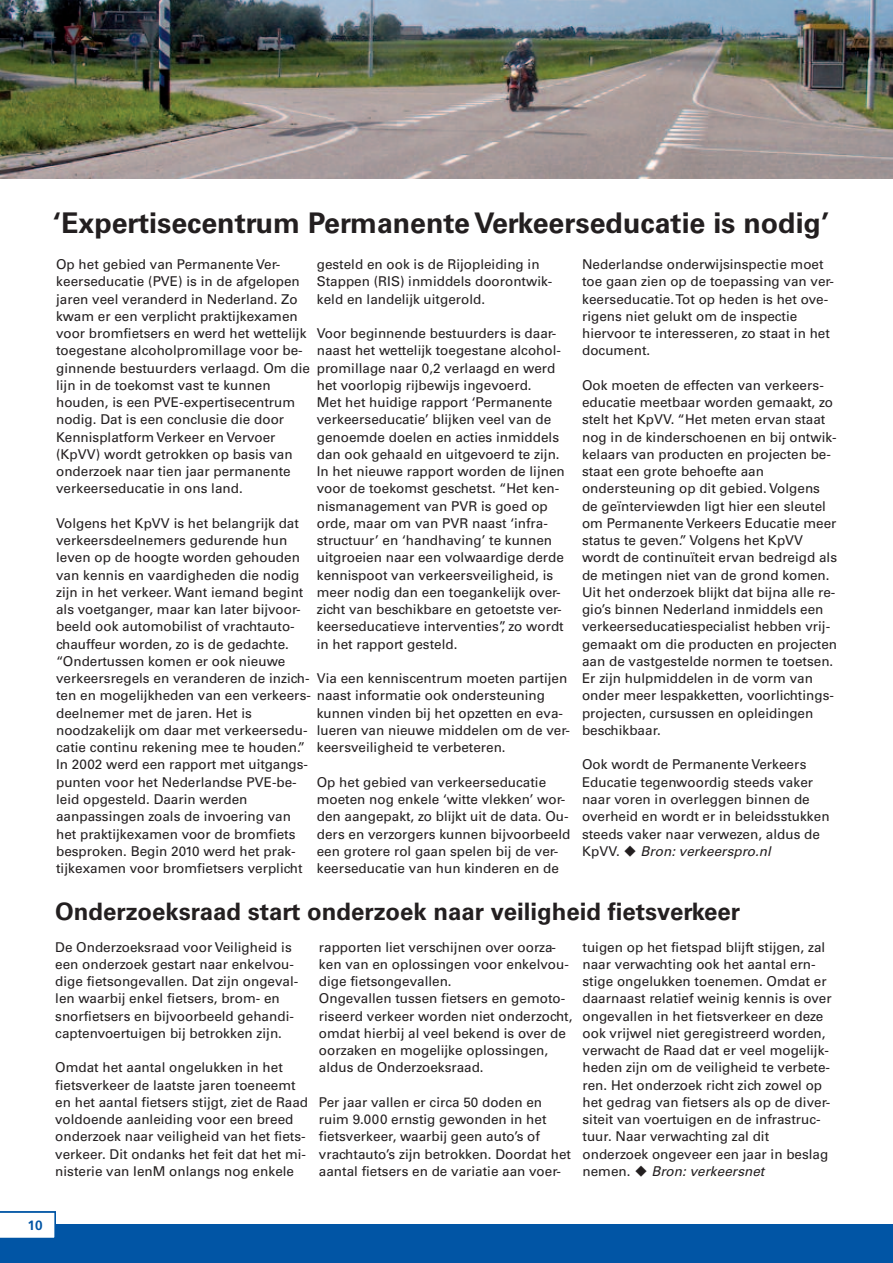
<style>
.page{position:relative;width:893px;height:1263px;background:#fff}
.page>*{position:absolute;margin:0;border:0;box-sizing:border-box;transform-origin:0 0}
.t1{font:700 28.5px "Univers LT Std";color:#231f20}
.t2{font:700 24px "Univers LT Std";color:#231f20}
.t3{font:13.5px/17.2px "Univers LT Std";color:#231f20}
.t4{font:700 13.5px "Frutiger LT Std";color:#0155a5}
.s1{font-style:italic}
</style>
<div class="page">
<img style="left:0;top:0;width:893px;height:179px">
<div style="left:0;top:1225px;width:893px;height:38px;background:#0155a5"></div>
<svg style="left:0;top:1212px;width:55px;height:26px"></svg>
<h1 class="t1" style="left:53px;top:213px;width:777px">‘Expertisecentrum Permanente Verkeerseducatie is nodig’</h1>
<p class="t3" style="left:56px;top:257px;width:255px">Op het gebied van Permanente Ver&shy;keerseducatie (PVE) is in de afgelopen jaren veel veranderd in Nederland. Zo kwam er een verplicht praktijkexamen voor bromfietsers en werd het wettelijk toegestane alcoholpromillage voor be&shy;ginnende bestuurders verlaagd. Om die lijn in de toekomst vast te kunnen houden, is een PVE-expertisecentrum nodig. Dat is een conclusie die door Kennisplatform Verkeer en Vervoer (KpVV) wordt getrokken op basis van onderzoek naar tien jaar permanente verkeerseducatie in ons land.</p>
<p class="t3" style="left:56px;top:516px;width:490px">Volgens het KpVV is het belangrijk dat<br>verkeersdeelnemers gedurende hun<br>leven op de hoogte worden gehouden<br>van kennis en vaardigheden die nodig<br>zijn in het verkeer. Want iemand begint<br>als voetganger, maar kan later bijvoor-<br>beeld ook automobilist of vrachtauto-<br>chauffeur worden, zo is de gedachte.<br>“Ondertussen komen er ook nieuwe<br>verkeersregels en veranderen de inzich-<br>ten en mogelijkheden van een verkeers- naast informatie ook ondersteuning deelnemer met de jaren. Het is<br>noodzakelijk om daar met verkeersedu-<br>catie continu rekening mee te houden.”<br>In 2002 werd een rapport met uitgangs-<br>punten voor het Nederlandse PVE-be-<br>leid opgesteld. Daarin werden<br>aanpassingen zoals de invoering van<br>het praktijkexamen voor de bromfiets<br>besproken. Begin 2010 werd het prak-<br>tijkexamen voor bromfietsers verplicht</p>
<p class="t3" style="left:317px;top:257px;width:237px">gesteld en ook is de Rijopleiding in<br>Stappen (RIS) inmiddels doorontwik&shy;keld en landelijk uitgerold.</p>
<p class="t3" style="left:317px;top:326px;width:249px">Voor beginnende bestuurders is daar&shy;naast het wettelijk toegestane alcohol&shy;promillage naar 0,2 verlaagd en werd het voorlopig rijbewijs ingevoerd.<br>Met het huidige rapport ‘Permanente verkeerseducatie’ blijken veel van de genoemde doelen en acties inmiddels dan ook gehaald en uitgevoerd te zijn.<br>In het nieuwe rapport worden de lijnen voor de toekomst geschetst. “Het ken&shy;nismanagement van PVR is goed op orde, maar om van PVR naast ‘infra&shy;structuur’ en ‘handhaving’ te kunnen uitgroeien naar een volwaardige derde kennispoot van verkeersveiligheid, is meer nodig dan een toegankelijk over&shy;zicht van beschikbare en getoetste ver&shy;keerseducatieve interventies”, zo wordt in het rapport gesteld.</p>
<p class="t3" style="left:317px;top:671px;width:252px">Via een kenniscentrum moeten partijen</p>
<p class="t3" style="left:317px;top:705px;width:255px">kunnen vinden bij het opzetten en eva&shy;lueren van nieuwe middelen om de ver&shy;keersveiligheid te verbeteren.</p>
<p class="t3" style="left:317px;top:774px;width:255px">Op het gebied van verkeerseducatie moeten nog enkele ‘witte vlekken’ wor&shy;den aangepakt, zo blijkt uit de data. Ou&shy;ders en verzorgers kunnen bijvoorbeeld een grotere rol gaan spelen bij de ver&shy;keerseducatie van hun kinderen en de</p>
<p class="t3" style="left:582px;top:257px;width:254px">Nederlandse onderwijsinspectie moet toe gaan zien op de toepassing van ver&shy;keerseducatie.Tot op heden is het ove&shy;rigens niet gelukt om de inspectie hiervoor te interesseren, zo staat in het document.</p>
<p class="t3" style="left:582px;top:378px;width:257px">Ook moeten de effecten van verkeers&shy;educatie meetbaar worden gemaakt, zo stelt het KpVV. “Het meten ervan staat nog in de kinderschoenen en bij ontwik&shy;kelaars van producten en projecten be&shy;staat een grote behoefte aan ondersteuning op dit gebied. Volgens de geïnterviewden ligt hier een sleutel om Permanente Verkeers Educatie meer status te geven.” Volgens het KpVV wordt de continuïteit ervan bedreigd als de metingen niet van de grond komen.<br>Uit het onderzoek blijkt dat bijna alle re&shy;gio’s binnen Nederland inmiddels een verkeerseducatiespecialist hebben vrij&shy;gemaakt om die producten en projecten aan de vastgestelde normen te toetsen.<br>Er zijn hulpmiddelen in de vorm van onder meer lespakketten, voorlichtings&shy;projecten, cursussen en opleidingen beschikbaar.</p>
<p class="t3" style="left:582px;top:757px;width:249px">Ook wordt de Permanente Verkeers Educatie tegenwoordig steeds vaker naar voren in overleggen binnen de overheid en wordt er in beleidsstukken steeds vaker naar verwezen, aldus de KpVV. ◆ <span class="s1">Bron: verkeerspro.nl</span></p>
<h2 class="t2" style="left:55px;top:902px;width:686px">Onderzoeksraad start onderzoek naar veiligheid fietsverkeer</h2>
<p class="t3" style="left:55px;top:939px;width:245px">De Onderzoeksraad voor Veiligheid is een onderzoek gestart naar enkelvou&shy;dige fietsongevallen. Dat zijn ongeval&shy;len waarbij enkel fietsers, brom- en snorfietsers en bijvoorbeeld gehandi&shy;captenvoertuigen bij betrokken zijn.</p>
<p class="t3" style="left:55px;top:1060px;width:254px">Omdat het aantal ongelukken in het fietsverkeer de laatste jaren toeneemt en het aantal fietsers stijgt, ziet de Raad voldoende aanleiding voor een breed onderzoek naar veiligheid van het fiets&shy;verkeer. Dit ondanks het feit dat het mi&shy;nisterie van IenM onlangs nog enkele</p>
<p class="t3" style="left:319px;top:939px;width:255px">rapporten liet verschijnen over oorza&shy;ken van en oplossingen voor enkelvou&shy;dige fietsongevallen.<br>Ongevallen tussen fietsers en gemoto&shy;riseerd verkeer worden niet onderzocht, omdat hierbij al veel bekend is over de oorzaken en mogelijke oplossingen, aldus de Onderzoeksraad.</p>
<p class="t3" style="left:319px;top:1094px;width:254px">Per jaar vallen er circa 50 doden en ruim 9.000 ernstig gewonden in het fietsverkeer, waarbij geen auto’s of vrachtauto’s zijn betrokken. Doordat het aantal fietsers en de variatie aan voer-</p>
<p class="t3" style="left:583px;top:939px;width:251px">tuigen op het fietspad blijft stijgen, zal naar verwachting ook het aantal ern&shy;stige ongelukken toenemen. Omdat er daarnaast relatief weinig kennis is over ongevallen in het fietsverkeer en deze ook vrijwel niet geregistreerd worden, verwacht de Raad dat er veel mogelijk&shy;heden zijn om de veiligheid te verbete&shy;ren. Het onderzoek richt zich zowel op het gedrag van fietsers als op de diver&shy;siteit van voertuigen en de infrastruc&shy;tuur. Naar verwachting zal dit onderzoek ongeveer een jaar in beslag nemen. ◆ <span class="s1">Bron: verkeersnet</span></p>
<p class="t4" style="left:28px;top:1219px;width:17px">10</p>
</div>
